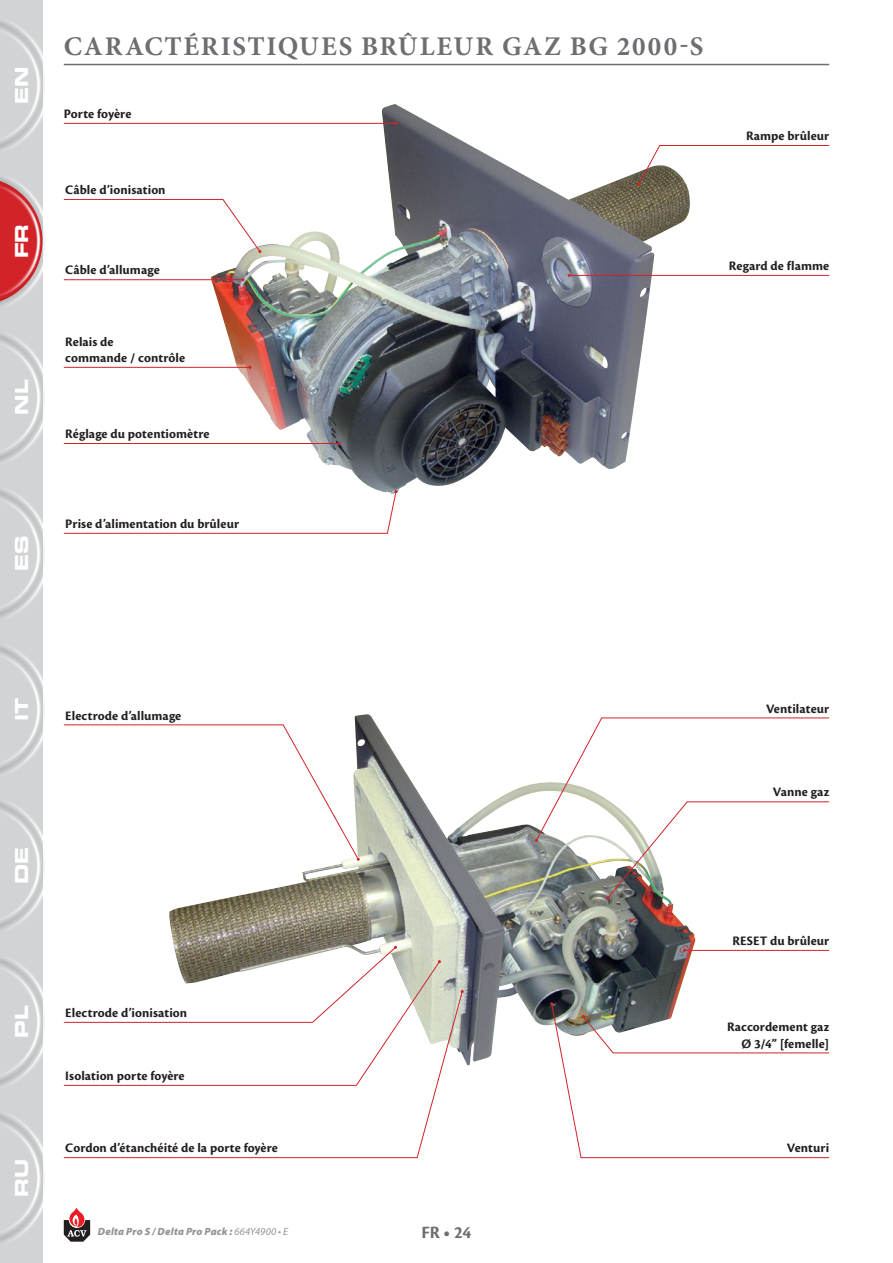
<style>
.page{position:relative;width:893px;height:1263px;background:#fff}
.page>*{position:absolute;margin:0;border:0;box-sizing:border-box;transform-origin:0 0}
.t1{font:700 27px "Minion Pro";letter-spacing:.065em;color:#6d6e71}
.t2{font:18px "Eurostile LT Std Bold Ex 2";letter-spacing:-.005em;color:#fff}
.t3{font:700 18px "Cronos Pro";color:#6d6e71}
.t4{font:700 13.5px/16.2px "Cronos Pro";letter-spacing:.005em;color:#231f20;text-align:right}
.t5{font:italic 900 10.5px "Myriad Pro";letter-spacing:.02em;color:#939598}
.s1{font-weight:400}
</style>
<div class="page">
<svg style="left:64px;top:1208px;width:26px;height:34px"></svg>
<div style="left:0;top:0;width:43px;height:1263px;background:#d1d3d4"></div>
<div style="left:0;top:20px;width:45px;height:131px;background:#231f20;opacity:.75"></div>
<div style="left:0;top:177px;width:45px;height:130px;background:#231f20;opacity:.75"></div>
<div style="left:0;top:1113px;width:45px;height:131px;background:#231f20;opacity:.75"></div>
<div style="left:0;top:957px;width:45px;height:131px;background:#231f20;opacity:.75"></div>
<div style="left:0;top:801px;width:45px;height:130px;background:#231f20;opacity:.75"></div>
<div style="left:0;top:645px;width:45px;height:130px;background:#231f20;opacity:.75"></div>
<div style="left:0;top:489px;width:45px;height:130px;background:#231f20;opacity:.75"></div>
<div style="left:0;top:333px;width:45px;height:130px;background:#231f20;opacity:.75"></div>
<img style="left:169px;top:714px;width:527px;height:351px">
<img style="left:210px;top:104px;width:482px;height:389px">
<hr style="left:64px;top:64px;width:765px;height:1px;background:#6d6e71">
<svg style="left:63px;top:724px;width:297px;height:137px"></svg>
<hr style="left:684px;top:950px;width:145px;height:1px;background:#d22329">
<svg style="left:169px;top:946px;width:228px;height:15px"></svg>
<svg style="left:550px;top:1002px;width:280px;height:156px"></svg>
<svg style="left:169px;top:961px;width:271px;height:29px"></svg>
<svg style="left:63px;top:990px;width:400px;height:168px"></svg>
<svg style="left:535px;top:717px;width:295px;height:182px"></svg>
<hr style="left:64px;top:123px;width:332px;height:1px;background:#d22329">
<hr style="left:569px;top:275px;width:260px;height:1px;background:#d22329">
<svg style="left:637px;top:145px;width:193px;height:41px"></svg>
<hr style="left:64px;top:443px;width:275px;height:1px;background:#d22329">
<svg style="left:63px;top:490px;width:334px;height:44px"></svg>
<svg style="left:63px;top:199px;width:198px;height:54px"></svg>
<hr style="left:64px;top:279px;width:179px;height:1px;background:#d22329">
<hr style="left:64px;top:367px;width:186px;height:1px;background:#d22329">
<h2 class="t2" style="left:9px;top:104px;width:39px;rotate:-90deg">EN</h2>
<h2 class="t2" style="left:9px;top:258px;width:36px;rotate:-90deg">FR</h2>
<h2 class="t2" style="left:9px;top:415px;width:36px;rotate:-90deg">NL</h2>
<h2 class="t2" style="left:9px;top:571px;width:37px;rotate:-90deg">ES</h2>
<h1 class="t1" style="left:64px;top:28px;width:641px">CARACTÉRISTIQUES BRÛLEUR GAZ BG 2000-S</h1>
<p class="t4" style="left:64px;top:106px;width:69px">Porte foyère</p>
<p class="t4" style="left:65px;top:182px;width:102px">Câble d’ionisation</p>
<p class="t4" style="left:65px;top:262px;width:96px">Câble d’allumage</p>
<p class="t4" style="left:65px;top:334px;width:121px;text-align:left">Relais de<br>commande / contrôle</p>
<p class="t4" style="left:65px;top:426px;width:146px">Réglage du potentiomètre</p>
<p class="t4" style="left:746px;top:128px;width:85px">Rampe brûleur</p>
<p class="t4" style="left:729px;top:258px;width:102px">Regard de flamme</p>
<p class="t4" style="left:65px;top:516px;width:175px">Prise d’alimentation du brûleur</p>
<h2 class="t2" style="left:9px;top:721px;width:25px;rotate:-90deg">IT</h2>
<p class="t4" style="left:65px;top:707px;width:118px">Electrode d’allumage</p>
<h2 class="t2" style="left:9px;top:884px;width:38px;rotate:-90deg">DE</h2>
<h2 class="t2" style="left:9px;top:1038px;width:34px;rotate:-90deg">PL</h2>
<h2 class="t2" style="left:9px;top:1197px;width:39px;rotate:-90deg">RU</h2>
<p class="t4" style="left:65px;top:1005px;width:123px">Electrode d’ionisation</p>
<p class="t4" style="left:65px;top:1068px;width:121px">Isolation porte foyère</p>
<p class="t4" style="left:65px;top:1140px;width:214px">Cordon d’étanchéité de la porte foyère</p>
<p class="t5" style="left:98px;top:1224px;width:192px">Delta Pro S / Delta Pro Pack : <span class="s1">664Y4900 • E</span></p>
<h2 class="t3" style="left:422px;top:1222px;width:51px">FR • 24</h2>
<p class="t4" style="left:766px;top:700px;width:65px">Ventilateur</p>
<p class="t4" style="left:773px;top:784px;width:58px">Vanne gaz</p>
<p class="t4" style="left:732px;top:933px;width:98px">RESET du brûleur</p>
<p class="t4" style="left:727px;top:1019px;width:104px">Raccordement gaz<br>Ø 3/4” [femelle]</p>
<p class="t4" style="left:787px;top:1140px;width:44px">Venturi</p>
</div>
